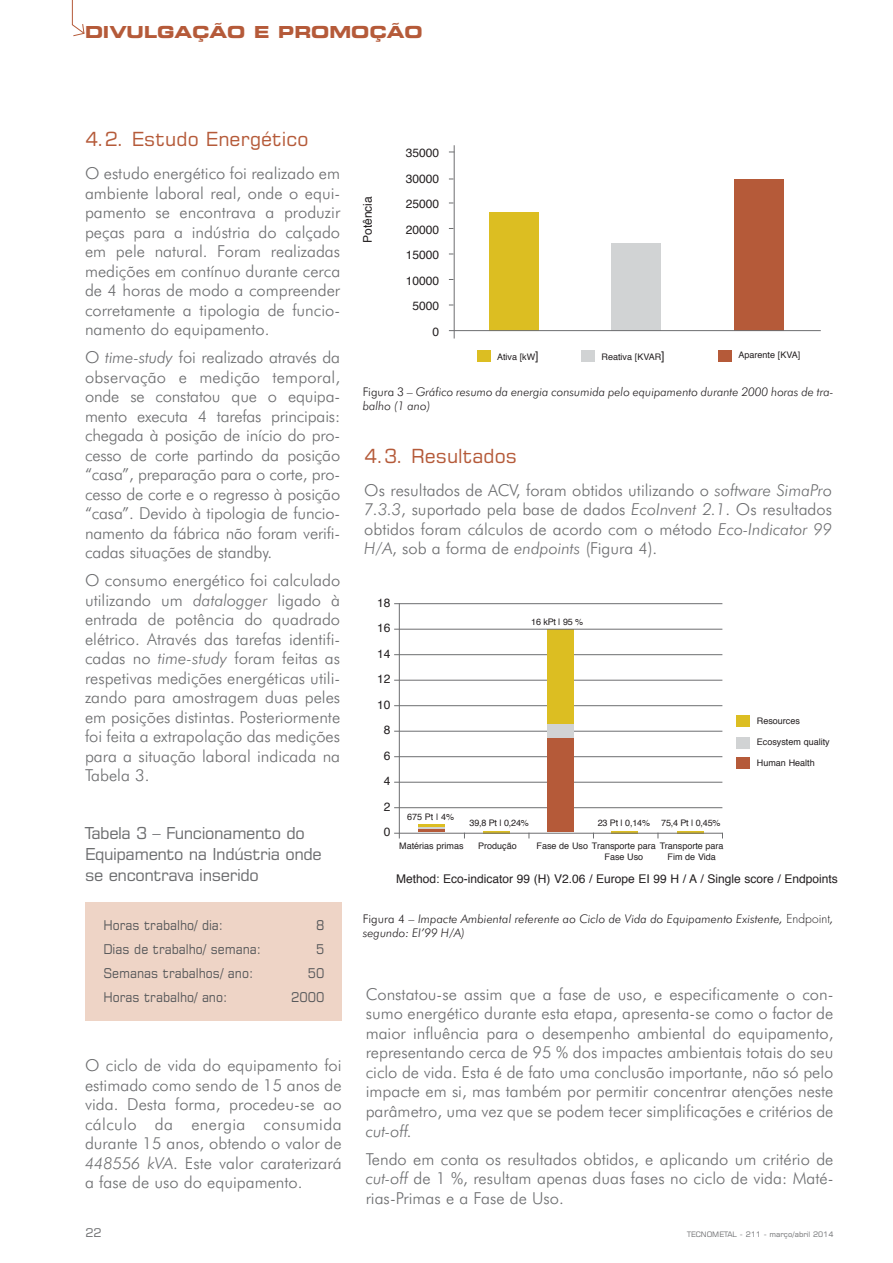
<style>
.page{position:relative;width:893px;height:1263px;background:#fff}
.page>*{position:absolute;margin:0;border:0;box-sizing:border-box;transform-origin:0 0}
.t1{font:19.5px "Square 721 BT";color:#b55a39}
.t2{font:300 16.5px/19.5px "Futura BT";color:#6d6e70;text-align:justify}
.t3{font:16.5px/21px "Square 721 BT";letter-spacing:-.025em;color:#6d6e70}
.t4{font:700 expanded 16.5px "Square 721 BT";color:#b55a39}
.t5{font:italic 300 16.5px "Futura BT";color:#6d6e70}
.t6{font:13.5px "Square 721 BT";color:#58595b;scale:.92 1}
.t7{font:italic 300 12px/14.2px "Futura BT";color:#231f20}
.t8{font:12px/25.5px "Helvetica";color:#231f20;text-align:right}
.t9{font:12px "Square 721 BT";color:#6d6e70}
.t10{font:9px/10.5px "Helvetica";color:#231f20}
.t11{font:9px "Helvetica";letter-spacing:-.02em;color:#231f20}
.t12{font:7.5px "Square 721 BT";color:#6d6e70}
.s1{font-style:italic}
.s2{font-size:12px}
.s3{font-style:normal}
.s4{font-family:"Futura";font-style:normal}
</style>
<div class="page">
<hr style="left:483px;top:831px;width:27px;height:3px;background:#dcbe22">
<hr style="left:611px;top:831px;width:27px;height:3px;background:#dcbe22">
<hr style="left:677px;top:831px;width:27px;height:3px;background:#dcbe22">
<div style="left:489px;top:213px;width:49px;height:118px;background:#dcbe22"></div>
<div style="left:477px;top:350px;width:13px;height:12px;background:#dcbe22"></div>
<div style="left:581px;top:350px;width:14px;height:12px;background:#d1d3d4"></div>
<div style="left:718px;top:350px;width:14px;height:12px;background:#b55a39"></div>
<div style="left:611px;top:244px;width:50px;height:87px;background:#d1d3d4"></div>
<div style="left:734px;top:179px;width:50px;height:152px;background:#b55a39"></div>
<svg style="left:72px;top:0;width:13px;height:37px"></svg>
<div style="left:85px;top:902px;width:257px;height:119px;background:#eed4c6"></div>
<hr style="left:449px;top:330px;width:372px;height:1px;background:#6d6e70">
<hr style="left:454px;top:145px;width:1px;height:193px;background:#6d6e70">
<hr style="left:394px;top:603px;width:328px;height:1px;background:#6d6e70">
<hr style="left:394px;top:654px;width:328px;height:1px;background:#6d6e70">
<hr style="left:394px;top:680px;width:328px;height:1px;background:#6d6e70">
<hr style="left:394px;top:705px;width:328px;height:1px;background:#6d6e70">
<hr style="left:394px;top:731px;width:328px;height:1px;background:#6d6e70">
<hr style="left:394px;top:756px;width:328px;height:1px;background:#6d6e70">
<hr style="left:394px;top:782px;width:328px;height:1px;background:#6d6e70">
<hr style="left:394px;top:807px;width:328px;height:1px;background:#6d6e70">
<hr style="left:394px;top:833px;width:328px;height:1px;background:#6d6e70">
<hr style="left:399px;top:603px;width:1px;height:235px;background:#6d6e70">
<div style="left:547px;top:738px;width:27px;height:94px;background:#b55a39"></div>
<hr style="left:418px;top:829px;width:27px;height:3px;background:#b55a39">
<hr style="left:418px;top:827px;width:27px;height:2px;background:#d1d3d4">
<hr style="left:418px;top:824px;width:27px;height:3px;background:#dcbe22">
<div style="left:547px;top:723px;width:27px;height:14px;background:#d1d3d4"></div>
<div style="left:547px;top:629px;width:27px;height:94px;background:#dcbe22"></div>
<hr style="left:394px;top:629px;width:328px;height:1px;background:#6d6e70">
<div style="left:736px;top:737px;width:14px;height:12px;background:#d1d3d4"></div>
<div style="left:736px;top:715px;width:14px;height:12px;background:#dcbe22"></div>
<div style="left:736px;top:757px;width:14px;height:12px;background:#b55a39"></div>
<p class="t4" style="left:85px;top:26px;width:339px">DIVULGAÇÃO E PROMOÇÃO</p>
<p class="t1" style="left:85px;top:132px;width:225px">4.2. Estudo Energético</p>
<p class="t2" style="left:85px;top:164px;width:257px">O estudo energético foi realizado em ambiente laboral real, onde o equi&shy;pamento se encontrava a produzir peças para a indústria do calçado em pele natural. Foram realizadas medições em contínuo durante cerca de 4 horas de modo a compreender corretamente a tipologia de funcio&shy;namento do equipamento.</p>
<p class="t2" style="left:85px;top:348px;width:257px">O <span class="s1">time-study</span> foi realizado através da observação e medição temporal, onde se constatou que o equipa&shy;mento executa 4 tarefas principais: chegada à posição de início do pro&shy;cesso de corte partindo da posição “casa”, preparação para o corte, pro&shy;cesso de corte e o regresso à posição “casa”. Devido à tipologia de funcio&shy;namento da fábrica não foram verifi&shy;cadas situações de standby.</p>
<p class="t2" style="left:85px;top:571px;width:257px">O consumo energético foi calculado utilizando um <span class="s1">datalogger</span> ligado à entrada de potência do quadrado elétrico. Através das tarefas identifi&shy;cadas no <span class="s1">time-study</span> foram feitas as respetivas medições energéticas utili&shy;zando para amostragem duas peles em posições distintas. Posteriormente foi feita a extrapolação das medições para a situação laboral indicada na Tabela 3.</p>
<p class="t3" style="left:85px;top:824px;width:238px">Tabela 3 – Funcionamento do<br>Equipamento na Indústria onde se encontrava inserido</p>
<p class="t6" style="left:103px;top:920px;width:132px">Horas trabalho/ dia:</p>
<p class="t6" style="left:316px;top:920px;width:11px">8</p>
<p class="t6" style="left:103px;top:944px;width:173px">Dias de trabalho/ semana:</p>
<p class="t6" style="left:316px;top:944px;width:11px">5</p>
<p class="t6" style="left:103px;top:968px;width:164px">Semanas trabalhos/ ano:</p>
<p class="t6" style="left:308px;top:968px;width:20px">50</p>
<p class="t6" style="left:103px;top:992px;width:136px">Horas trabalho/ ano:</p>
<p class="t6" style="left:291px;top:992px;width:38px">2000</p>
<p class="t2" style="left:85px;top:1057px;width:258px">O ciclo de vida do equipamento foi estimado como sendo de 15 anos de vida. Desta forma, procedeu-se ao cálculo da energia consumida durante 15 anos, obtendo o valor de <span class="s1">448556 kVA</span>. Este valor caraterizará a fase de uso do equipamento.</p>
<p class="t8" style="left:356px;top:243px;width:48px;rotate:-90deg">Potência</p>
<p class="t8" style="left:406px;top:141px;width:35px">35000<br>30000<br>25000<br>20000<br>15000<br>10000<br>5000<br>0</p>
<p class="t10" style="left:497px;top:353px;width:43px">Ativa [kW<span class="s2">]</span></p>
<p class="t10" style="left:602px;top:353px;width:64px">Reativa [KVAR<span class="s2">]</span></p>
<p class="t10" style="left:739px;top:350px;width:63px">Aparente [KVA]</p>
<p class="t7" style="left:363px;top:385px;width:472px"><span class="s3">Figura 3 –</span> Gráfico resumo da energia consumida pelo equipamento durante 2000 horas de tra&shy;balho (1 ano)</p>
<p class="t1" style="left:364px;top:449px;width:154px">4.3. Resultados</p>
<p class="t2" style="left:364px;top:481px;width:469px">Os resultados de ACV, foram obtidos utilizando o <span class="s1">software SimaPro 7.3.3</span>, suportado pela base de dados <span class="s1">EcoInvent 2.1</span>. Os resultados obtidos foram cálculos de acordo com o método <span class="s1">Eco-Indicator 99<br>H/A</span>, sob a forma de <span class="s1">endpoints</span> (Figura 4).</p>
<p class="t8" style="left:377px;top:591px;width:15px;text-align:center">18<br>16<br>14<br>12<br>10<br>8<br>6<br>4<br>2<br>0</p>
<p class="t10" style="left:531px;top:617px;width:53px">16 kPt | 95 %</p>
<p class="t10" style="left:407px;top:812px;width:49px">675 Pt | 4%</p>
<p class="t10" style="left:399px;top:842px;width:66px">Matérias primas</p>
<p class="t10" style="left:478px;top:842px;width:40px">Produção</p>
<p class="t10" style="left:604px;top:842px;width:121px;text-indent:-68px">Fase de Uso Transporte para Transporte para<br>Fase Uso</p>
<p class="t10" style="left:470px;top:819px;width:61px">39,8 Pt | 0,24%</p>
<p class="t11" style="left:598px;top:819px;width:124px">23 Pt | 0,14% 75,4 Pt | 0,45%</p>
<p class="t10" style="left:667px;top:852px;width:50px">Fim de Vida</p>
<p class="t10" style="left:757px;top:717px;width:44px">Resources</p>
<p class="t10" style="left:757px;top:737px;width:74px">Ecosystem quality</p>
<p class="t10" style="left:757px;top:758px;width:59px">Human Health</p>
<p class="t8" style="left:396px;top:866px;width:443px">Method: Eco-indicator 99 (H) V2.06 / Europe EI 99 H / A / Single score / Endpoints</p>
<p class="t7" style="left:363px;top:912px;width:472px"><span class="s3">Figura 4 –</span> Impacte Ambiental referente ao Ciclo de Vida do Equipamento Existente, <span class="s4">Endpoint</span>, segundo: EI’99 H/A)</p>
<p class="t2" style="left:366px;top:985px;width:469px">Constatou-se assim que a fase de uso, e especificamente o con&shy;sumo energético durante esta etapa, apresenta-se como o factor de maior influência para o desempenho ambiental do equipamento, representando cerca de 95 % dos impactes ambientais totais do seu ciclo de vida. Esta é de fato uma conclusão importante, não só pelo impacte em si, mas também por permitir concentrar atenções neste parâmetro, uma vez que se podem tecer simplificações e critérios de</p>
<p class="t5" style="left:366px;top:1122px;width:48px">cut-off.</p>
<p class="t2" style="left:366px;top:1150px;width:469px">Tendo em conta os resultados obtidos, e aplicando um critério de <span class="s1">cut-off</span> de 1 %, resultam apenas duas fases no ciclo de vida: Maté&shy;rias-Primas e a Fase de Uso.</p>
<p class="t9" style="left:85px;top:1228px;width:18px">22</p>
<p class="t12" style="left:687px;top:1232px;width:148px">TECNOMETAL - 211 - março/abril 2014</p>
</div>
